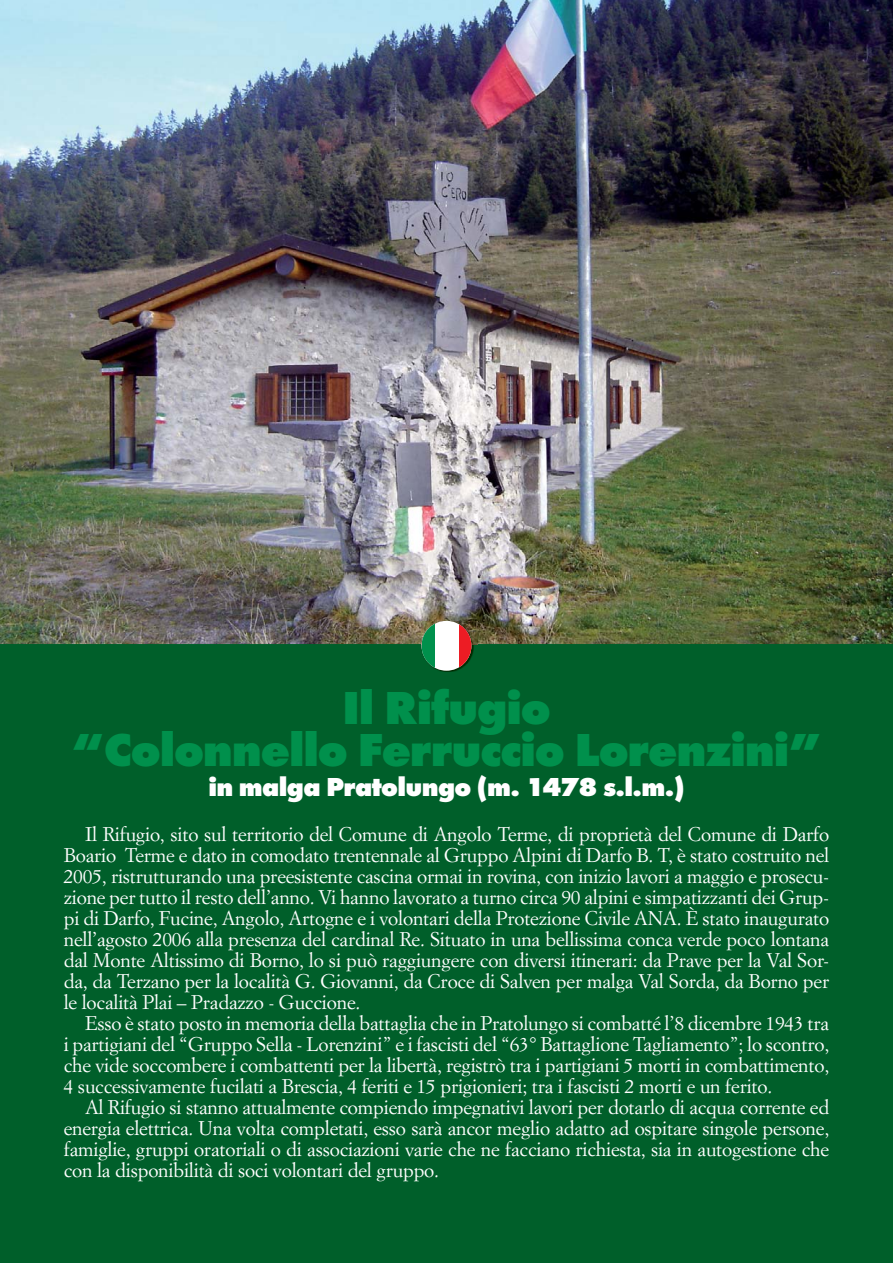
<style>
.page{position:relative;width:893px;height:1263px;background:#005f2a}
.page>*{position:absolute;margin:0;border:0;box-sizing:border-box;transform-origin:0 0}
.t1{font:800 48px/42px "Futura T";letter-spacing:-.025em;color:#00904c;text-align:center}
.t2{font:800 27px "Futura T";letter-spacing:-.025em;color:#fff}
.t3{font:19.5px/21px "Simoncini Garamond";letter-spacing:-.01em;color:#fff;text-align:justify}
</style>
<div class="page">
<img style="left:0;top:0;width:893px;height:644px">
<img style="left:434px;top:621px;width:43px;height:51px">
<div style="left:421px;top:621px;width:50px;height:50px;background:#fff;border-radius:50%"></div>
<svg style="left:459px;top:621px;width:12px;height:50px"></svg>
<svg style="left:421px;top:621px;width:13px;height:47px"></svg>
<h1 class="t1" style="left:71px;top:692px;width:752px">Il Rifugio<br>“Colonnello Ferruccio Lorenzini”</h1>
<h2 class="t2" style="left:208px;top:777px;width:478px">in malga Pratolungo (m. 1478 s.l.m.)</h2>
<p class="t3" style="left:64px;top:826px;width:767px;text-indent:21px">Il Rifugio, sito sul territorio del Comune di Angolo Terme, di proprietà del Comune di Darfo Boario Terme e dato in comodato trentennale al Gruppo Alpini di Darfo B. T, è stato costruito nel 2005, ristrutturando una preesistente cascina ormai in rovina, con inizio lavori a maggio e prosecu&shy;zione per tutto il resto dell’anno. Vi hanno lavorato a turno circa 90 alpini e simpatizzanti dei Grup&shy;pi di Darfo, Fucine, Angolo, Artogne e i volontari della Protezione Civile ANA. È stato inaugurato nell’agosto 2006 alla presenza del cardinal Re. Situato in una bellissima conca verde poco lontana dal Monte Altissimo di Borno, lo si può raggiungere con diversi itinerari: da Prave per la Val Sor&shy;da, da Terzano per la località G. Giovanni, da Croce di Salven per malga Val Sorda, da Borno per le località Plai – Pradazzo - Guccione.</p>
<p class="t3" style="left:64px;top:1015px;width:767px;text-indent:21px">Esso è stato posto in memoria della battaglia che in Pratolungo si combatté l’8 dicembre 1943 tra i partigiani del “Gruppo Sella - Lorenzini” e i fascisti del “63° Battaglione Tagliamento”; lo scontro, che vide soccombere i combattenti per la libertà, registrò tra i partigiani 5 morti in combattimento, 4 successivamente fucilati a Brescia, 4 feriti e 15 prigionieri; tra i fascisti 2 morti e un ferito.</p>
<p class="t3" style="left:64px;top:1099px;width:767px;text-indent:21px">Al Rifugio si stanno attualmente compiendo impegnativi lavori per dotarlo di acqua corrente ed energia elettrica. Una volta completati, esso sarà ancor meglio adatto ad ospitare singole persone, famiglie, gruppi oratoriali o di associazioni varie che ne facciano richiesta, sia in autogestione che con la disponibilità di soci volontari del gruppo.</p>
</div>
